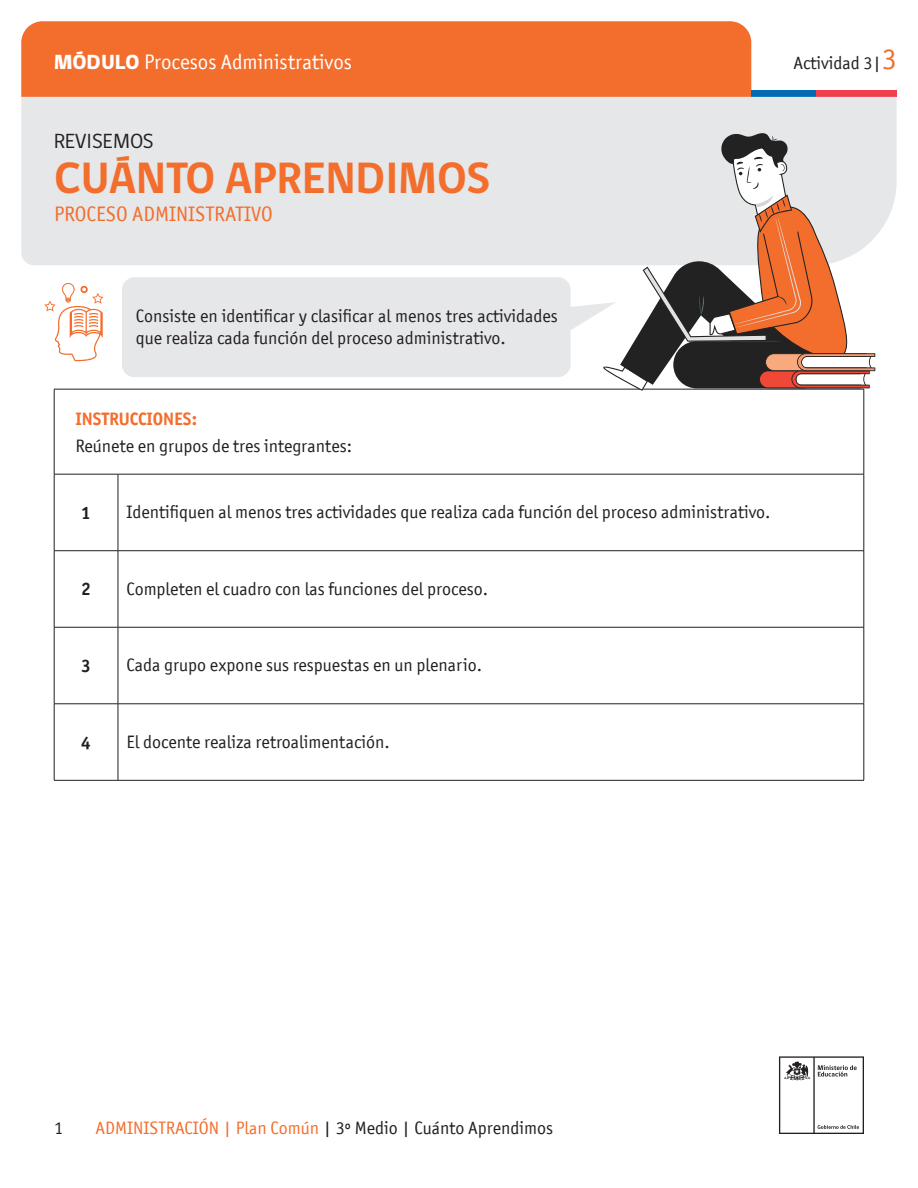
<style>
.page{position:relative;width:918px;height:1188px;background:#fff}
.page>*{position:absolute;margin:0;border:0;box-sizing:border-box;transform-origin:0 0}
.t1{font:700 45px "gob CL";color:#f36e2d}
.t2{font:21px "Officina San ITC";color:#fff}
.t3{font:21px "Officina San ITC";color:#f36e2d}
.t4{font:21px "gob CL";color:#231f20}
.t5{font:18px/21.6px "Officina San ITC";color:#231f20}
.t6{font:700 18px "Officina San ITC";color:#f36e2d}
.t7{font:700 18px "Officina San ITC";color:#231f20}
.s1{font-family:"gob CL";font-weight:800}
.s2{font-size:30px;color:#f36e2d}
.s3{color:#f36e2d}
</style>
<div class="page">
<svg style="left:779px;top:1056px;width:85px;height:78px"></svg>
<div style="left:21px;top:21px;width:730px;height:76px;background:#f36e2d"></div>
<div style="left:751px;top:90px;width:65px;height:7px;background:#006ab4"></div>
<div style="left:816px;top:90px;width:81px;height:7px;background:#ee404c"></div>
<hr style="left:54px;top:389px;width:64px;height:1px;background:#231f20">
<hr style="left:54px;top:389px;width:1px;height:85px;background:#231f20">
<hr style="left:118px;top:389px;width:746px;height:1px;background:#231f20">
<hr style="left:864px;top:389px;width:1px;height:85px;background:#231f20">
<hr style="left:54px;top:474px;width:64px;height:1px;background:#231f20">
<hr style="left:54px;top:474px;width:1px;height:77px;background:#231f20">
<hr style="left:118px;top:474px;width:746px;height:1px;background:#231f20">
<hr style="left:118px;top:474px;width:1px;height:77px;background:#231f20">
<hr style="left:864px;top:474px;width:1px;height:77px;background:#231f20">
<hr style="left:54px;top:550px;width:64px;height:1px;background:#231f20">
<hr style="left:54px;top:551px;width:1px;height:76px;background:#231f20">
<hr style="left:118px;top:550px;width:746px;height:1px;background:#231f20">
<hr style="left:118px;top:551px;width:1px;height:76px;background:#231f20">
<hr style="left:864px;top:551px;width:1px;height:76px;background:#231f20">
<hr style="left:54px;top:627px;width:64px;height:1px;background:#231f20">
<hr style="left:54px;top:627px;width:1px;height:77px;background:#231f20">
<hr style="left:54px;top:704px;width:64px;height:1px;background:#231f20">
<hr style="left:54px;top:704px;width:1px;height:76px;background:#231f20">
<hr style="left:54px;top:780px;width:64px;height:1px;background:#231f20">
<hr style="left:118px;top:627px;width:746px;height:1px;background:#231f20">
<hr style="left:118px;top:627px;width:1px;height:77px;background:#231f20">
<hr style="left:864px;top:627px;width:1px;height:77px;background:#231f20">
<hr style="left:118px;top:704px;width:746px;height:1px;background:#231f20">
<hr style="left:118px;top:704px;width:1px;height:76px;background:#231f20">
<hr style="left:864px;top:704px;width:1px;height:76px;background:#231f20">
<hr style="left:118px;top:780px;width:746px;height:1px;background:#231f20">
<div style="left:21px;top:97px;width:876px;height:168px;background:#e6e7e9"></div>
<div style="left:122px;top:277px;width:449px;height:100px;background:#e6e7e9;border-radius:13px"></div>
<svg style="left:44px;top:283px;width:60px;height:78px"></svg>
<svg style="left:553px;top:132px;width:322px;height:259px"></svg>
<p class="t2" style="left:54px;top:50px;width:300px"><span class="s1">MÓDULO</span> Procesos Administrativos</p>
<p class="t5" style="left:794px;top:52px;width:105px">Actividad 3|<span class="s2">3</span></p>
<p class="t4" style="left:54px;top:127px;width:101px">REVISEMOS</p>
<h1 class="t1" style="left:54px;top:148px;width:438px">CUÁNTO APRENDIMOS</h1>
<p class="t3" style="left:54px;top:202px;width:220px">PROCESO ADMINISTRATIVO</p>
<p class="t5" style="left:136px;top:305px;width:424px">Consiste en identificar y clasificar al menos tres actividades que realiza cada función del proceso administrativo.</p>
<p class="t6" style="left:75px;top:407px;width:123px">INSTRUCCIONES:</p>
<p class="t5" style="left:75px;top:435px;width:278px">Reúnete en grupos de tres integrantes:</p>
<p class="t7" style="left:81px;top:502px;width:11px">1</p>
<p class="t5" style="left:126px;top:501px;width:646px">Identifiquen al menos tres actividades que realiza cada función del proceso administrativo.</p>
<p class="t7" style="left:81px;top:578px;width:11px">2</p>
<p class="t5" style="left:126px;top:578px;width:363px">Completen el cuadro con las funciones del proceso.</p>
<p class="t7" style="left:81px;top:655px;width:11px">3</p>
<p class="t5" style="left:126px;top:654px;width:357px">Cada grupo expone sus respuestas en un plenario.</p>
<p class="t7" style="left:81px;top:731px;width:11px">4</p>
<p class="t5" style="left:126px;top:731px;width:265px">El docente realiza retroalimentación.</p>
<p class="t5" style="left:54px;top:1117px;width:10px">1</p>
<p class="t5" style="left:95px;top:1117px;width:459px"><span class="s3">ADMINISTRACIÓN | Plan Común</span> | 3º Medio | Cuánto Aprendimos</p>
</div>
